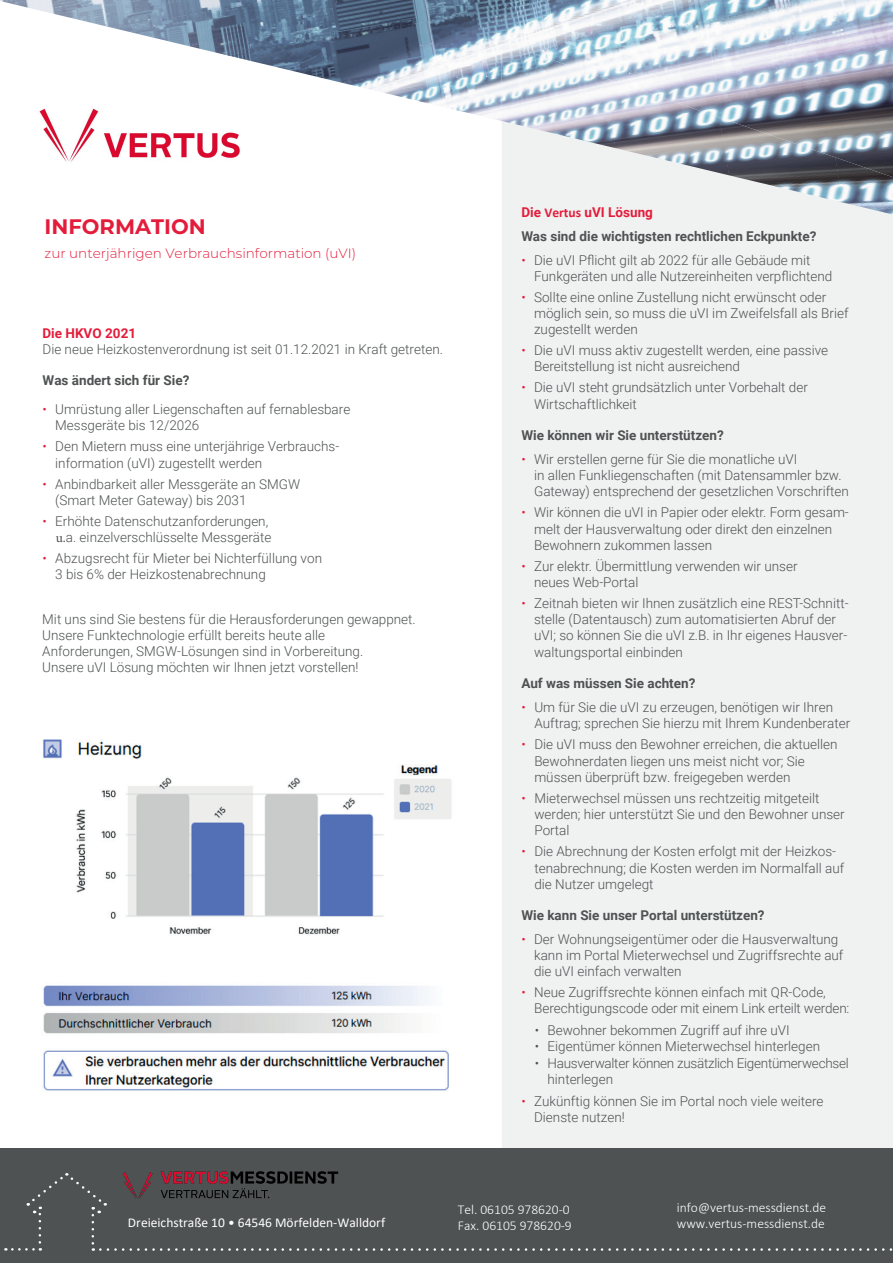
<style>
.page{position:relative;width:893px;height:1263px;background:#fff}
.page>*{position:absolute;margin:0;border:0;box-sizing:border-box;transform-origin:0 0}
.t1{font:700 21px "Montserrat";color:#e41c3b}
.t2{font:300 13.5px/16.2px "Roboto";color:#4f5252}
.t3{font:700 13.5px/24px "Roboto";color:#4f5252}
.t4{font:300 13.5px/16.2px "Calibri";color:#fff}
.t5{font:300 13.5px/16.2px "Roboto";letter-spacing:-.02em;color:#4f5252}
.t6{font:300 13.5px "Montserrat";color:#e41c3b}
.t7{font:13.5px "Calibri";color:#fff}
.t8{font:700 13.5px "Roboto";color:#e41c3b}
.s1{color:#e41c3b}
.s2{font-family:"Minion Pro";font-weight:400}
.s3{font-family:"Calibri";color:#e41c3b}
</style>
<div class="page">
<div style="left:502px;top:148px;width:391px;height:1001px;background:#eff2f1"></div>
<div style="left:0;top:1149px;width:893px;height:114px;background:#4f5252"></div>
<svg style="left:12px;top:1173px;width:881px;height:78px"></svg>
<img style="left:0;top:0;width:112px;height:28px">
<img style="left:112px;top:0;width:115px;height:55px">
<img style="left:227px;top:0;width:115px;height:83px">
<img style="left:342px;top:0;width:551px;height:110px">
<img style="left:456px;top:102px;width:46px;height:19px">
<img style="left:618px;top:36px;width:275px;height:47px">
<img style="left:729px;top:83px;width:164px;height:47px">
<img style="left:843px;top:130px;width:50px;height:27px">
<img style="left:502px;top:43px;width:113px;height:105px">
<img style="left:603px;top:77px;width:126px;height:98px">
<img style="left:719px;top:117px;width:124px;height:86px">
<img style="left:835px;top:157px;width:58px;height:58px">
<img style="left:43px;top:739px;width:409px;height:196px">
<img style="left:43px;top:985px;width:406px;height:106px">
<img style="left:39px;top:108px;width:201px;height:54px">
<img style="left:108px;top:1148px;width:245px;height:74px">
<h1 class="t1" style="left:45px;top:212px;width:163px">INFORMATION</h1>
<p class="t6" style="left:45px;top:244px;width:313px">zur unterjährigen Verbrauchsinformation (uVI)</p>
<p class="t8" style="left:43px;top:323px;width:95px">Die HKVO 2021</p>
<p class="t2" style="left:43px;top:340px;width:402px">Die neue Heizkostenverordnung ist seit 01.12.2021 in Kraft getreten.</p>
<p class="t3" style="left:43px;top:368px;width:148px">Was ändert sich für Sie?</p>
<p class="t2" style="left:55px;top:401px;width:297px;text-indent:-13px"><span class="s1">•</span> Umrüstung aller Liegenschaften auf fernablesbare<br>Messgeräte bis 12/2026</p>
<p class="t2" style="left:55px;top:438px;width:285px;text-indent:-13px"><span class="s1">•</span> Den Mietern muss eine unterjährige Verbrauchs&shy;information (uVI) zugestellt werden</p>
<p class="t2" style="left:55px;top:475px;width:246px;text-indent:-13px"><span class="s1">•</span> Anbindbarkeit aller Messgeräte an SMGW (Smart Meter Gateway) bis 2031</p>
<p class="t2" style="left:43px;top:512px;width:230px;text-align:right"><span class="s1">•</span> Erhöhte Datenschutzanforderungen, <span class="s2">u.</span>a. einzelverschlüsselte Messgeräte</p>
<p class="t2" style="left:55px;top:550px;width:268px;text-indent:-13px"><span class="s1">•</span> Abzugsrecht für Mieter bei Nichterfüllung von<br>3 bis 6% der Heizkostenabrechnung</p>
<p class="t2" style="left:42px;top:610px;width:375px">Mit uns sind Sie bestens für die Herausforderungen gewappnet.<br>Unsere Funktechnologie erfüllt bereits heute alle Anforderungen, SMGW-Lösungen sind in Vorbereitung.<br>Unsere uVI Lösung möchten wir Ihnen jetzt vorstellen!</p>
<p class="t3" style="left:521px;top:199px;width:297px"><span class="s1">Die</span> <span class="s3">Vertus</span> <span class="s1">uVI Lösung<br></span>Was sind die wichtigsten rechtlichen Eckpunkte?</p>
<p class="t2" style="left:534px;top:251px;width:300px;text-indent:-13px"><span class="s1">•</span> Die uVI Pflicht gilt ab 2022 für alle Gebäude mit<br>Funkgeräten und alle Nutzereinheiten verpflichtend</p>
<p class="t2" style="left:534px;top:288px;width:316px;text-indent:-13px"><span class="s1">•</span> Sollte eine online Zustellung nicht erwünscht oder möglich sein, so muss die uVI im Zweifelsfall als Brief zugestellt werden</p>
<p class="t2" style="left:534px;top:342px;width:296px;text-indent:-13px"><span class="s1">•</span> Die uVI muss aktiv zugestellt werden, eine passive<br>Bereitstellung ist nicht ausreichend</p>
<p class="t2" style="left:534px;top:379px;width:275px;text-indent:-13px"><span class="s1">•</span> Die uVI steht grundsätzlich unter Vorbehalt der<br>Wirtschaftlichkeit</p>
<p class="t3" style="left:521px;top:423px;width:204px">Wie können wir Sie unterstützen?</p>
<p class="t2" style="left:534px;top:451px;width:316px;text-indent:-13px"><span class="s1">•</span> Wir erstellen gerne für Sie die monatliche uVI<br>in allen Funkliegenschaften (mit Datensammler bzw.<br>Gateway) entsprechend der gesetzlichen Vorschriften</p>
<p class="t2" style="left:534px;top:504px;width:316px;text-indent:-13px"><span class="s1">•</span> Wir können die uVI in Papier oder elektr. Form gesam&shy;melt der Hausverwaltung oder direkt den einzelnen<br>Bewohnern zukommen lassen</p>
<p class="t2" style="left:534px;top:557px;width:265px;text-indent:-13px"><span class="s1">•</span> Zur elektr. Übermittlung verwenden wir unser neues Web-Portal</p>
<p class="t2" style="left:534px;top:595px;width:316px;text-indent:-13px"><span class="s1">•</span> Zeitnah bieten wir Ihnen zusätzlich eine REST-Schnitt&shy;stelle (Datentausch) zum automatisierten Abruf der uVI; so können Sie die uVI z.B. in Ihr eigenes Hausver&shy;waltungsportal einbinden</p>
<p class="t3" style="left:521px;top:671px;width:176px">Auf was müssen Sie achten?</p>
<p class="t2" style="left:534px;top:699px;width:317px;text-indent:-13px"><span class="s1">•</span> Um für Sie die uVI zu erzeugen, benötigen wir Ihren<br>Auftrag; sprechen Sie hierzu mit Ihrem Kundenberater</p>
<p class="t2" style="left:534px;top:736px;width:305px;text-indent:-13px"><span class="s1">•</span> Die uVI muss den Bewohner erreichen, die aktuellen<br>Bewohnerdaten liegen uns meist nicht vor; Sie müssen überprüft bzw. freigegeben werden</p>
<p class="t2" style="left:534px;top:789px;width:312px;text-indent:-13px"><span class="s1">•</span> Mieterwechsel müssen uns rechtzeitig mitgeteilt werden; hier unterstützt Sie und den Bewohner unser<br>Portal</p>
<p class="t2" style="left:534px;top:843px;width:311px;text-indent:-13px"><span class="s1">•</span> Die Abrechnung der Kosten erfolgt mit der Heizkos&shy;tenabrechnung; die Kosten werden im Normalfall auf die Nutzer umgelegt</p>
<p class="t3" style="left:521px;top:902px;width:245px">Wie kann Sie unser Portal unterstützen?</p>
<p class="t2" style="left:534px;top:930px;width:311px;text-indent:-13px"><span class="s1">•</span> Der Wohnungseigentümer oder die Hausverwaltung kann im Portal Mieterwechsel und Zugriffsrechte auf die uVI einfach verwalten</p>
<p class="t2" style="left:534px;top:984px;width:317px;text-indent:-13px"><span class="s1">•</span> Neue Zugriffsrechte können einfach mit QR-Code,<br>Berechtigungscode oder mit einem Link erteilt werden:</p>
<p class="t2" style="left:535px;top:1022px;width:257px">• Bewohner bekommen Zugriff auf ihre uVI</p>
<p class="t2" style="left:535px;top:1038px;width:287px">• Eigentümer können Mieterwechsel hinterlegen</p>
<p class="t5" style="left:547px;top:1054px;width:303px;text-indent:-13px">• Hausverwalter können zusätzlich Eigentümerwechsel hinterlegen</p>
<p class="t2" style="left:534px;top:1092px;width:291px;text-indent:-13px"><span class="s1">•</span> Zukünftig können Sie im Portal noch viele weitere<br>Dienste nutzen!</p>
<p class="t7" style="left:128px;top:1213px;width:259px">Dreieichstraße 10 • 64546 Mörfelden-Walldorf</p>
<p class="t4" style="left:458px;top:1201px;width:115px">Tel. 06105 978620-0<br>Fax. 06105 978620-9</p>
<p class="t4" style="left:677px;top:1199px;width:151px">info@vertus-messdienst.de www.vertus-messdienst.de</p>
</div>
